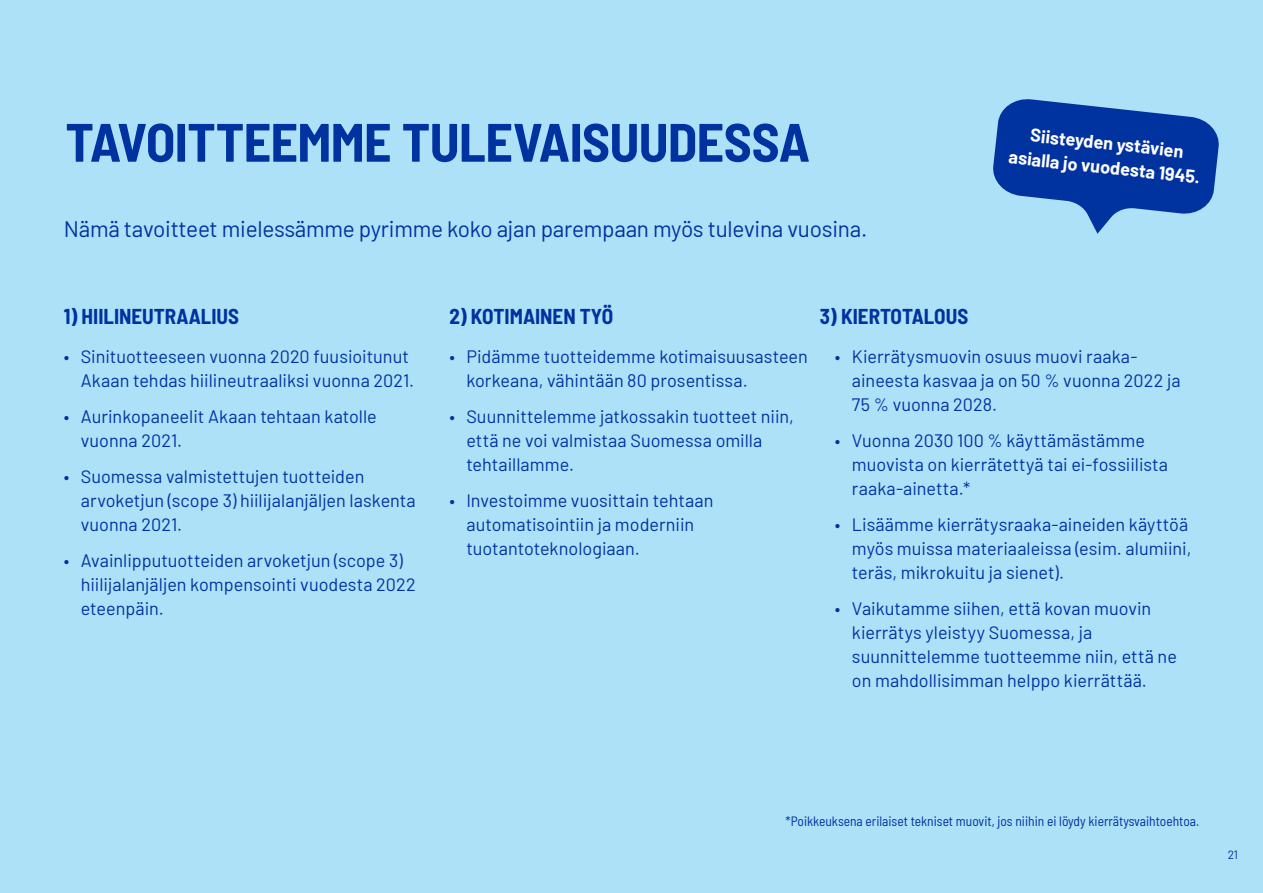
<style>
.page{position:relative;width:1263px;height:893px;background:#ade1f8}
.page>*{position:absolute;margin:0;border:0;box-sizing:border-box;transform-origin:0 0}
.t1{font:700 semi-condensed 54px "Barlow";letter-spacing:-.015em;color:#0032a0}
.t2{font:22.5px "Barlow";letter-spacing:-.01em;color:#0032a0}
.t3{font:700 semi-condensed 21px "Barlow";color:#0032a0}
.t4{font:18px/24px "Barlow";color:#0032a0}
.t5{font:700 18px "Barlow";color:#fff}
.t6{font:semi-condensed 13.5px "Barlow";color:#0032a0}
.t7{font:12px "Barlow";color:#0032a0}
</style>
<div class="page">
<svg style="left:993px;top:99px;width:226px;height:135px"></svg>
<h1 class="t1" style="left:65px;top:103px;width:746px">TAVOITTEEMME TULEVAISUUDESSA</h1>
<p class="t2" style="left:64px;top:212px;width:805px">Nämä tavoitteet mielessämme pyrimme koko ajan parempaan myös tulevina vuosina.</p>
<p class="t5" style="left:1032px;top:122px;width:155px;rotate:6deg">Siisteyden ystävien</p>
<p class="t5" style="left:1010px;top:144px;width:194px;rotate:6deg">asialla jo vuodesta 1945.</p>
<p class="t3" style="left:64px;top:301px;width:177px">1) HIILINEUTRAALIUS</p>
<p class="t3" style="left:449px;top:301px;width:165px">2) KOTIMAINEN TYÖ</p>
<p class="t3" style="left:820px;top:301px;width:150px">3) KIERTOTALOUS</p>
<p class="t4" style="left:466px;top:343px;width:343px;text-indent:-17px">• Pidämme tuotteidemme kotimaisuusasteen korkeana, vähintään 80 prosentissa.</p>
<p class="t4" style="left:466px;top:403px;width:329px;text-indent:-17px">• Suunnittelemme jatkossakin tuotteet niin, että ne voi valmistaa Suomessa omilla tehtaillamme.</p>
<p class="t4" style="left:466px;top:487px;width:249px;text-indent:-17px">• Investoimme vuosittain tehtaan automatisointiin ja moderniin tuotantoteknologiaan.</p>
<p class="t4" style="left:852px;top:343px;width:330px;text-indent:-17px">• Kierrätysmuovin osuus muovi raaka&shy;aineesta kasvaa ja on 50 % vuonna 2022 ja<br>75 % vuonna 2028.</p>
<p class="t4" style="left:852px;top:427px;width:318px;text-indent:-17px">• Vuonna 2030 100 % käyttämästämme muovista on kierrätettyä tai ei-fossiilista raaka-ainetta.*</p>
<p class="t4" style="left:852px;top:511px;width:341px;text-indent:-17px">• Lisäämme kierrätysraaka-aineiden käyttöä myös muissa materiaaleissa (esim. alumiini, teräs, mikrokuitu ja sienet).</p>
<p class="t4" style="left:852px;top:595px;width:326px;text-indent:-17px">• Vaikutamme siihen, että kovan muovin kierrätys yleistyy Suomessa, ja suunnittelemme tuotteemme niin, että ne on mahdollisimman helppo kierrättää.</p>
<p class="t4" style="left:64px;top:343px;width:352px;text-align:right">• Sinituotteeseen vuonna 2020 fuusioitunut<br>Akaan tehdas hiilineutraaliksi vuonna 2021.</p>
<p class="t4" style="left:81px;top:403px;width:298px;text-indent:-17px">• Aurinkopaneelit Akaan tehtaan katolle vuonna 2021.</p>
<p class="t4" style="left:81px;top:463px;width:336px;text-indent:-17px">• Suomessa valmistettujen tuotteiden arvoketjun (scope 3) hiilijalanjäljen laskenta vuonna 2021.</p>
<p class="t4" style="left:81px;top:547px;width:336px;text-indent:-17px">• Avainlipputuotteiden arvoketjun (scope 3) hiilijalanjäljen kompensointi vuodesta 2022 eteenpäin.</p>
<p class="t6" style="left:785px;top:812px;width:415px">*Poikkeuksena erilaiset tekniset muovit, jos niihin ei löydy kierrätysvaihtoehtoa.</p>
<p class="t7" style="left:1228px;top:846px;width:12px">21</p>
</div>
